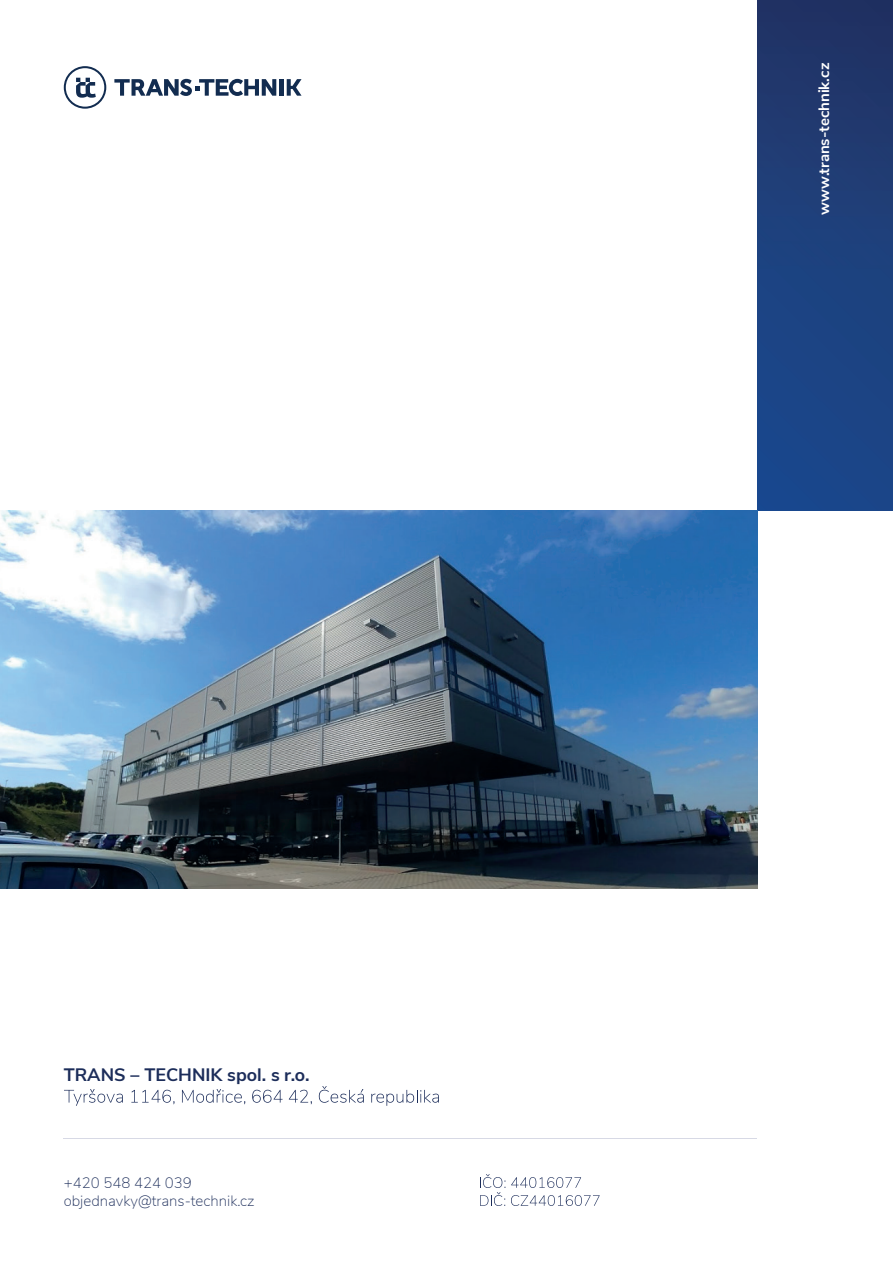
<style>
.page{position:relative;width:893px;height:1263px;background:#fff}
.page>*{position:absolute;margin:0;border:0;box-sizing:border-box;transform-origin:0 0}
.t1{font:700 18px "Nunito Sans";color:#1c2d5a}
.t2{font:200 15px/18px "Nunito Sans";color:#1c2d5a}
.t3{font:700 15px "Nunito Sans";color:#fff}
</style>
<div class="page">
<img style="left:757px;top:0;width:136px;height:510px">
<svg style="left:64px;top:1089px;width:59px;height:17px"></svg>
<svg style="left:131px;top:1090px;width:43px;height:14px"></svg>
<svg style="left:182px;top:1089px;width:63px;height:15px"></svg>
<svg style="left:252px;top:1090px;width:31px;height:13px"></svg>
<svg style="left:289px;top:1090px;width:23px;height:14px"></svg>
<svg style="left:319px;top:1086px;width:45px;height:17px"></svg>
<svg style="left:371px;top:1090px;width:68px;height:16px"></svg>
<svg style="left:511px;top:1177px;width:70px;height:11px"></svg>
<svg style="left:480px;top:1174px;width:25px;height:32px"></svg>
<svg style="left:511px;top:1195px;width:89px;height:11px"></svg>
<svg style="left:287px;top:79px;width:15px;height:17px"></svg>
<div style="left:279px;top:79px;width:5px;height:17px;background:#122c50"></div>
<svg style="left:114px;top:79px;width:162px;height:17px"></svg>
<svg style="left:64px;top:66px;width:42px;height:43px"></svg>
<hr style="left:64px;top:1138px;width:693px;height:1px;background:#d7d9e5">
<img style="left:0;top:510px;width:757px;height:378px">
<p class="t1" style="left:64px;top:1061px;width:247px">TRANS – TECHNIK spol. s.r.o.</p>
<p class="t2" style="left:64px;top:1173px;width:192px">+420 548 424 039 objednavky@trans-technik.cz</p>
<p class="t3" style="left:813px;top:215px;width:154px;rotate:-90deg">www.trans-technik.cz</p>
</div>
